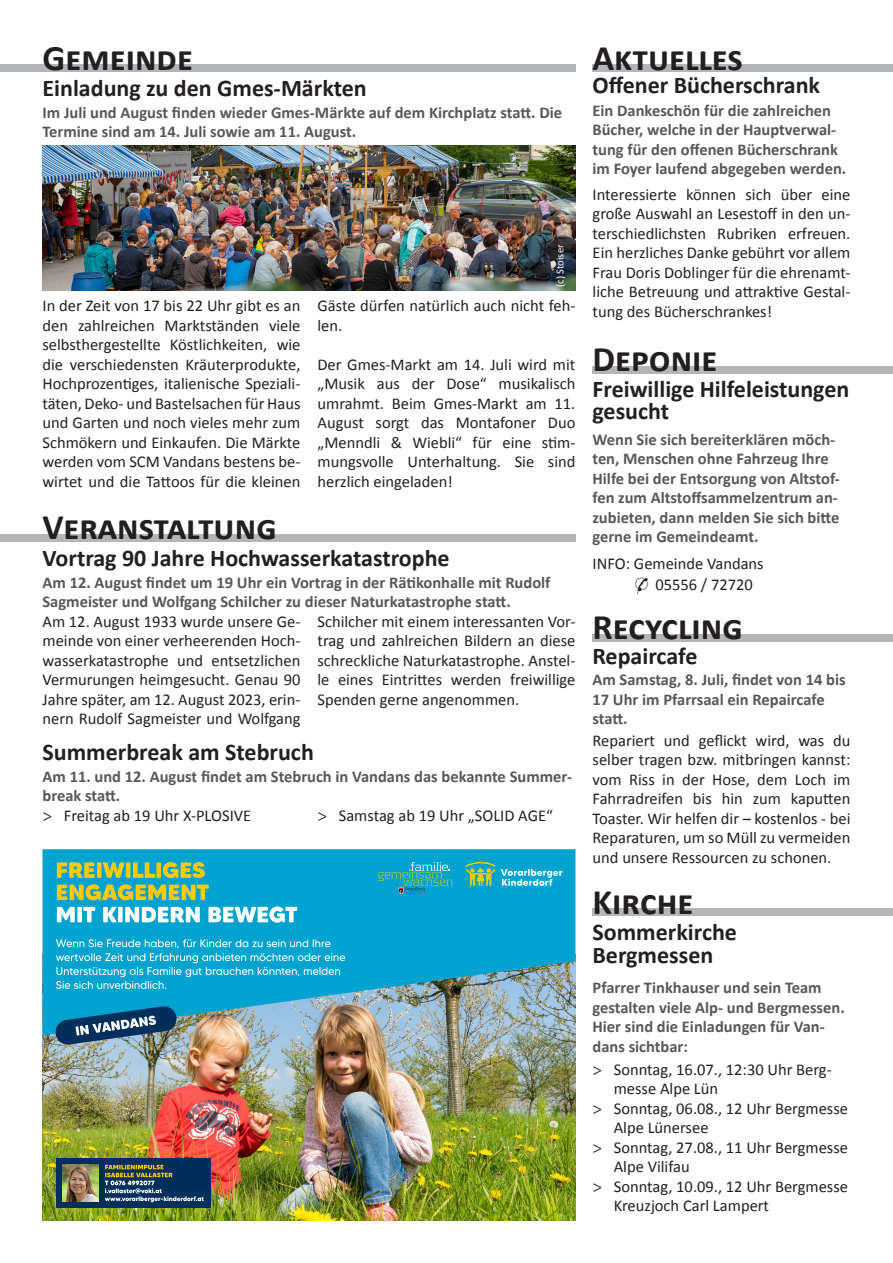
<style>
.page{position:relative;width:893px;height:1263px;background:#fff}
.page>*{position:absolute;margin:0;border:0;box-sizing:border-box;transform-origin:0 0}
.Ü1-Calibri{font:700 36px "Calibri";color:#231f20}
.Ü2-Calibri{font:700 24px/22.5px "Calibri";color:#231f20}
.Haupttext-Calibri{font:16.5px/19.5px "Calibri";color:#231f20;text-align:justify}
.Text_grau_fett_-_Cal{font:700 16.5px/19.5px "Calibri";color:#57585a}
.Fotobeschriftung{font:10.5px "Calibri";color:#fff}
.s1{font-family:"Myriad Pro"}
.s2{font-family:"Commercial Pi BT"}
</style>
<div class="page">
<div style="left:0;top:64px;width:575px;height:8px;background:#b4b5b8"></div>
<div style="left:592px;top:64px;width:301px;height:8px;background:#b4b5b8"></div>
<img style="left:43px;top:1035px;width:532px;height:186px">
<img style="left:43px;top:849px;width:532px;height:186px">
<svg style="left:465px;top:862px;width:97px;height:24px;background:#46b4bd"></svg>
<svg style="left:57px;top:906px;width:240px;height:17px"></svg>
<svg style="left:57px;top:884px;width:152px;height:16px;background:#9eba54"></svg>
<svg style="left:57px;top:862px;width:148px;height:16px;background:#9bba56"></svg>
<img style="left:55px;top:1005px;width:122px;height:40px">
<svg style="left:56px;top:939px;width:289px;height:50px;background:#26afd6"></svg>
<svg style="left:378px;top:862px;width:75px;height:32px;background:#1da7bd"></svg>
<div style="left:56px;top:1158px;width:155px;height:49px;background:#002f5b"></div>
<svg style="left:105px;top:1165px;width:99px;height:37px"></svg>
<img style="left:62px;top:1165px;width:36px;height:36px">
<div style="left:592px;top:366px;width:301px;height:7px;background:#b4b5b8"></div>
<img style="left:43px;top:146px;width:532px;height:144px">
<div style="left:0;top:534px;width:575px;height:7px;background:#b4b5b8"></div>
<div style="left:592px;top:908px;width:301px;height:8px;background:#b4b5b8"></div>
<div style="left:592px;top:634px;width:301px;height:8px;background:#b4b5b8"></div>
<p class="Ü1-Calibri" style="left:43px;top:32px;width:152px">Gemeinde</p>
<p class="Ü2-Calibri" style="left:43px;top:76px;width:326px">Einladung zu den Gmes-Märkten</p>
<p class="Text_grau_fett_-_Cal" style="left:43px;top:102px;width:521px">Im Juli und August finden wieder Gmes-Märkte auf dem Kirchplatz statt. Die<br>Termine sind am 14. Juli sowie am 11. August.</p>
<p class="Fotobeschriftung" style="left:553px;top:287px;width:44px;rotate:-90deg">(c) Stoiser</p>
<p class="Haupttext-Calibri" style="left:43px;top:295px;width:259px">In der Zeit von 17 bis 22 Uhr gibt es an den zahlreichen Marktständen viele selbsthergestellte Köstlichkeiten, wie die verschiedensten Kräuterprodukte, Hochprozentiges, italienische Speziali&shy;täten, Deko- und Bastelsachen für Haus und Garten und noch vieles mehr zum Schmökern und Einkaufen. Die Märkte werden vom SCM Vandans bestens be&shy;wirtet und die Tattoos für die kleinen</p>
<p class="Haupttext-Calibri" style="left:317px;top:295px;width:259px">Gäste dürfen natürlich auch nicht feh&shy;len.</p>
<p class="Haupttext-Calibri" style="left:317px;top:354px;width:259px">Der Gmes-Markt am 14. Juli wird mit „Musik aus der Dose“ musikalisch umrahmt. Beim Gmes-Markt am 11.<br>August sorgt das Montafoner Duo „Menndli &amp; Wiebli“ für eine stim&shy;mungsvolle Unterhaltung. Sie sind herzlich eingeladen!</p>
<p class="Ü1-Calibri" style="left:43px;top:502px;width:236px">Veranstaltung</p>
<p class="Text_grau_fett_-_Cal" style="left:43px;top:572px;width:510px">Am 12. August findet um 19 Uhr ein Vortrag in der Rätikonhalle mit Rudolf<br>Sagmeister und Wolfgang Schilcher zu dieser Naturkatastrophe statt.</p>
<p class="Ü2-Calibri" style="left:43px;top:546px;width:409px">Vortrag 90 Jahre Hochwasserkatastrophe</p>
<p class="Haupttext-Calibri" style="left:43px;top:611px;width:259px">Am 12. August 1933 wurde unsere Ge&shy;meinde von einer verheerenden Hoch&shy;wasserkatastrophe und entsetzlichen Vermurungen heimgesucht. Genau 90<br>Jahre später, am 12. August 2023, erin&shy;nern Rudolf Sagmeister und Wolfgang</p>
<p class="Haupttext-Calibri" style="left:317px;top:611px;width:259px">Schilcher mit einem interessanten Vor&shy;trag und zahlreichen Bildern an diese schreckliche Naturkatastrophe. Anstel&shy;le eines Eintrittes werden freiwillige Spenden gerne angenommen.</p>
<p class="Ü2-Calibri" style="left:43px;top:740px;width:273px">Summerbreak am Stebruch</p>
<p class="Text_grau_fett_-_Cal" style="left:43px;top:766px;width:531px">Am 11. und 12. August findet am Stebruch in Vandans das bekannte Summer&shy;break statt.</p>
<p class="Haupttext-Calibri" style="left:43px;top:805px;width:210px"><span class="s1">&gt;</span> Freitag ab 19 Uhr X-PLOSIVE</p>
<p class="Haupttext-Calibri" style="left:317px;top:805px;width:237px"><span class="s1">&gt;</span> Samstag ab 19 Uhr „SOLID AGE“</p>
<p class="Ü1-Calibri" style="left:592px;top:32px;width:152px">Aktuelles</p>
<p class="Ü2-Calibri" style="left:592px;top:73px;width:229px">Offener Bücherschrank</p>
<p class="Text_grau_fett_-_Cal" style="left:592px;top:100px;width:255px">Ein Dankeschön für die zahlreichen Bücher, welche in der Hauptverwal&shy;tung für den offenen Bücherschrank im Foyer laufend abgegeben werden.</p>
<p class="Haupttext-Calibri" style="left:593px;top:184px;width:259px">Interessierte können sich über eine große Auswahl an Lesestoff in den un&shy;terschiedlichsten Rubriken erfreuen.<br>Ein herzliches Danke gebührt vor allem Frau Doris Doblinger für die ehrenamt&shy;liche Betreuung und attraktive Gestal&shy;tung des Bücherschrankes!</p>
<p class="Ü1-Calibri" style="left:592px;top:333px;width:127px">Deponie</p>
<p class="Ü2-Calibri" style="left:592px;top:377px;width:258px">Freiwillige Hilfeleistungen gesucht</p>
<p class="Text_grau_fett_-_Cal" style="left:592px;top:429px;width:249px">Wenn Sie sich bereiterklären möch&shy;ten, Menschen ohne Fahrzeug Ihre Hilfe bei der Entsorgung von Altstof&shy;fen zum Altstoffsammelzentrum an&shy;zubieten, dann melden Sie sich bitte gerne im Gemeindeamt.</p>
<p class="Haupttext-Calibri" style="left:593px;top:553px;width:173px">INFO: Gemeinde Vandans</p>
<p class="Haupttext-Calibri" style="left:634px;top:574px;width:121px"><span class="s2">*</span> 05556 / 72720</p>
<p class="Ü1-Calibri" style="left:592px;top:602px;width:152px">Recycling</p>
<p class="Ü2-Calibri" style="left:592px;top:644px;width:106px">Repaircafe</p>
<p class="Text_grau_fett_-_Cal" style="left:592px;top:670px;width:255px">Am Samstag, 8. Juli, findet von 14 bis<br>17 Uhr im Pfarrsaal ein Repaircafe statt.</p>
<p class="Haupttext-Calibri" style="left:593px;top:730px;width:259px">Repariert und geflickt wird, was du selber tragen bzw. mitbringen kannst: vom Riss in der Hose, dem Loch im Fahrradreifen bis hin zum kaputten Toaster. Wir helfen dir – kostenlos - bei Reparaturen, um so Müll zu vermeiden und unsere Ressourcen zu schonen.</p>
<p class="Ü1-Calibri" style="left:592px;top:876px;width:103px">Kirche</p>
<p class="Ü2-Calibri" style="left:592px;top:920px;width:146px">Sommerkirche</p>
<p class="Ü2-Calibri" style="left:592px;top:943px;width:122px">Bergmessen</p>
<p class="Text_grau_fett_-_Cal" style="left:592px;top:977px;width:254px">Pfarrer Tinkhauser und sein Team gestalten viele Alp- und Bergmessen.<br>Hier sind die Einladungen für Van&shy;dans sichtbar:</p>
<p class="Haupttext-Calibri" style="left:614px;top:1059px;width:219px;text-indent:-21px"><span class="s1">&gt;</span> Sonntag, 16.07., 12:30 Uhr Berg&shy;messe Alpe Lün</p>
<p class="Haupttext-Calibri" style="left:614px;top:1098px;width:236px;text-indent:-21px"><span class="s1">&gt;</span> Sonntag, 06.08., 12 Uhr Bergmesse<br>Alpe Lünersee</p>
<p class="Haupttext-Calibri" style="left:614px;top:1137px;width:236px;text-indent:-21px"><span class="s1">&gt;</span> Sonntag, 27.08., 11 Uhr Bergmesse<br>Alpe Vilifau</p>
<p class="Haupttext-Calibri" style="left:614px;top:1176px;width:236px;text-indent:-21px"><span class="s1">&gt;</span> Sonntag, 10.09., 12 Uhr Bergmesse<br>Kreuzjoch Carl Lampert</p>
</div>
